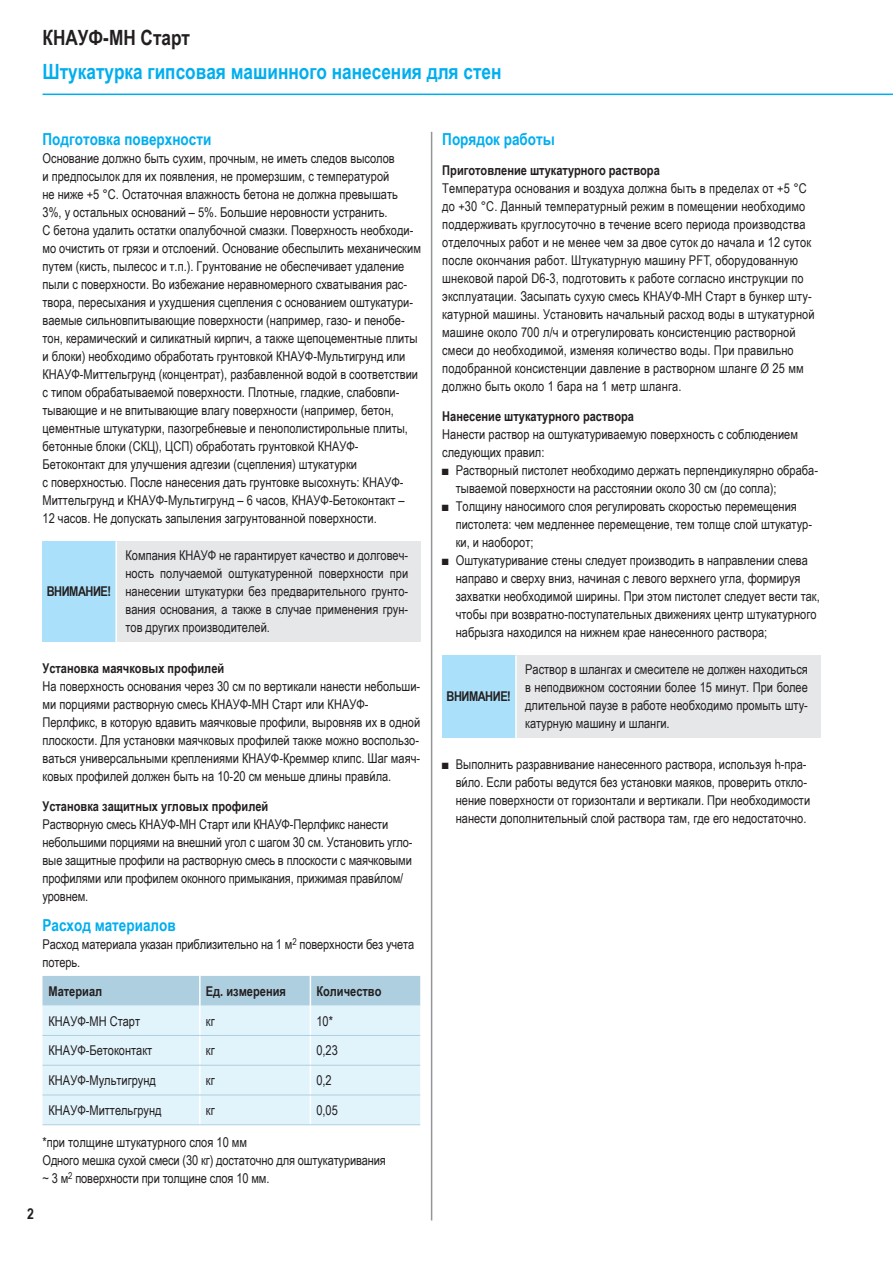
<style>
.page{position:relative;width:893px;height:1263px;background:#fff}
.page>*{position:absolute;margin:0;border:0;box-sizing:border-box;transform-origin:0 0}
.t1{font:700 21px "Arial Narrow";color:#00aeef}
.t2{font:700 21px "Arial Narrow";color:#231f20}
.t3{font:700 16.5px "Arial Narrow";color:#00aeef}
.t4{font:700 15px "Arial Narrow";color:#231f20}
.t5{font:13.5px/18px "Arial Narrow";color:#231f20}
.t6{font:700 13.5px "Arial Narrow";color:#231f20}
.t7{font:700 13.5px "Arial Narrow";letter-spacing:-.035em;color:#231f20}
.s1{font-family:"Newton Phonetic"}
</style>
<div class="page">
<hr style="left:43px;top:94px;width:850px;height:1px;background:#00aeef">
<hr style="left:431px;top:132px;width:1px;height:1088px;background:#939598">
<div style="left:43px;top:541px;width:73px;height:101px;background:#aae0f9"></div>
<div style="left:116px;top:541px;width:305px;height:101px;background:#e6e7e9"></div>
<hr style="left:115px;top:541px;width:2px;height:101px;background:#fff">
<svg style="left:43px;top:976px;width:378px;height:148px;background:#d6ecf6"></svg>
<hr style="left:420px;top:1095px;width:2px;height:30px;background:#fff">
<hr style="left:43px;top:1035px;width:157px;height:1px;background:#aecfe0">
<hr style="left:200px;top:1035px;width:110px;height:1px;background:#aecfe0">
<hr style="left:310px;top:1035px;width:110px;height:1px;background:#aecfe0">
<hr style="left:43px;top:1065px;width:157px;height:1px;background:#aecfe0">
<hr style="left:200px;top:1065px;width:110px;height:1px;background:#aecfe0">
<hr style="left:310px;top:1065px;width:110px;height:1px;background:#aecfe0">
<hr style="left:43px;top:1094px;width:157px;height:1px;background:#aecfe0">
<hr style="left:200px;top:1094px;width:110px;height:1px;background:#aecfe0">
<hr style="left:310px;top:1094px;width:110px;height:1px;background:#aecfe0">
<hr style="left:43px;top:1124px;width:157px;height:1px;background:#aecfe0">
<hr style="left:200px;top:1124px;width:110px;height:1px;background:#aecfe0">
<hr style="left:310px;top:1124px;width:110px;height:1px;background:#aecfe0">
<div style="left:442px;top:655px;width:74px;height:83px;background:#aae0f9"></div>
<div style="left:516px;top:655px;width:305px;height:83px;background:#e6e7e9"></div>
<hr style="left:515px;top:655px;width:2px;height:83px;background:#fff">
<h1 class="t2" style="left:43px;top:22px;width:149px">КНАУФ-МН Старт</h1>
<h1 class="t1" style="left:43px;top:56px;width:460px">Штукатурка гипсовая машинного нанесения для стен</h1>
<p class="t3" style="left:43px;top:127px;width:170px">Подготовка поверхности</p>
<p class="t5" style="left:43px;top:149px;width:380px">Основание должно быть сухим, прочным, не иметь следов высолов<br>и предпосылок для их появления, не промерзшим, с температурой<br>не ниже +5 °С. Остаточная влажность бетона не должна превышать<br>3%, у остальных оснований – 5%. Большие неровности устранить.<br>С бетона удалить остатки опалубочной смазки. Поверхность необходи&shy;мо очистить от грязи и отслоений. Основание обеспылить механическим путем (кисть, пылесос и т.п.). Грунтование не обеспечивает удаление пыли с поверхности. Во избежание неравномерного схватывания рас&shy;твора, пересыхания и ухудшения сцепления с основанием оштукатури&shy;ваемые сильновпитывающие поверхности (например, газо- и пенобе&shy;тон, керамический и силикатный кирпич, а также щепоцементные плиты и блоки) необходимо обработать грунтовкой КНАУФ-Мультигрунд или КНАУФ-Миттельгрунд (концентрат), разбавленной водой в соответствии с типом обрабатываемой поверхности. Плотные, гладкие, слабовпи&shy;тывающие и не впитывающие влагу поверхности (например, бетон, цементные штукатурки, пазогребневые и пенополистирольные плиты, бетонные блоки (СКЦ), ЦСП) обработать грунтовкой КНАУФ-Бетоконтакт для улучшения адгезии (сцепления) штукатурки<br>с поверхностью. После нанесения дать грунтовке высохнуть: КНАУФ-Миттельгрунд и КНАУФ-Мультигрунд – 6 часов, КНАУФ-Бетоконтакт –<br>12 часов. Не допускать запыления загрунтованной поверхности.</p>
<p class="t4" style="left:27px;top:1202px;width:8px">2</p>
<p class="t5" style="left:125px;top:545px;width:284px;text-align:justify">Компания КНАУФ не гарантирует качество и долговеч&shy;ность получаемой оштукатуренной поверхности при нанесении штукатурки без предварительного грунто&shy;вания основания, а также в случае применения грун&shy;тов других производителей.</p>
<p class="t6" style="left:43px;top:658px;width:183px">Установка маячковых профилей</p>
<p class="t5" style="left:43px;top:677px;width:379px">На поверхность основания через 30 см по вертикали нанести небольши&shy;ми порциями растворную смесь КНАУФ-МН Старт или КНАУФ-Перлфикс, в которую вдавить маячковые профили, выровняв их в одной плоскости. Для установки маячковых профилей также можно воспользо&shy;ваться универсальными креплениями КНАУФ-Креммер клипс. Шаг маяч&shy;ковых профилей должен быть на 10-20 см меньше длины прави<span class="s1">´</span>ла.</p>
<p class="t6" style="left:43px;top:796px;width:227px">Установка защитных угловых профилей</p>
<p class="t5" style="left:43px;top:815px;width:372px">Растворную смесь КНАУФ-МН Старт или КНАУФ-Перлфикс нанести небольшими порциями на внешний угол с шагом 30 см. Установить угло&shy;вые защитные профили на растворную смесь в плоскости с маячковыми профилями или профилем оконного примыкания, прижимая прави<span class="s1">´</span>лом/ уровнем.</p>
<p class="t3" style="left:43px;top:913px;width:135px">Расход материалов</p>
<p class="t5" style="left:43px;top:935px;width:373px">Расход материала указан приблизительно на 1 м<sup>2</sup> поверхности без учета потерь.</p>
<p class="t6" style="left:49px;top:981px;width:55px">Материал</p>
<p class="t6" style="left:206px;top:981px;width:82px">Ед. измерения</p>
<p class="t6" style="left:316px;top:981px;width:67px">Количество</p>
<p class="t5" style="left:49px;top:1011px;width:93px">КНАУФ-МН Старт</p>
<p class="t5" style="left:206px;top:1011px;width:10px">кг</p>
<p class="t5" style="left:316px;top:1011px;width:18px">10*</p>
<p class="t5" style="left:49px;top:1041px;width:105px">КНАУФ-Бетоконтакт</p>
<p class="t5" style="left:206px;top:1041px;width:10px">кг</p>
<p class="t5" style="left:316px;top:1041px;width:23px">0,23</p>
<p class="t5" style="left:49px;top:1071px;width:109px">КНАУФ-Мультигрунд</p>
<p class="t5" style="left:206px;top:1071px;width:10px">кг</p>
<p class="t5" style="left:316px;top:1071px;width:17px">0,2</p>
<p class="t5" style="left:49px;top:1100px;width:115px">КНАУФ-Миттельгрунд</p>
<p class="t5" style="left:206px;top:1100px;width:10px">кг</p>
<p class="t5" style="left:316px;top:1100px;width:23px">0,05</p>
<p class="t5" style="left:43px;top:1133px;width:345px">*при толщине штукатурного слоя 10 мм<br>Одного мешка сухой смеси (30 кг) достаточно для оштукатуривания ~ 3 м<sup>2</sup> поверхности при толщине слоя 10 мм.</p>
<p class="t7" style="left:47px;top:581px;width:66px">ВНИМАНИЕ!</p>
<p class="t3" style="left:442px;top:127px;width:114px">Порядок работы</p>
<p class="t6" style="left:442px;top:160px;width:219px">Приготовление штукатурного раствора</p>
<p class="t5" style="left:442px;top:179px;width:374px">Температура основания и воздуха должна быть в пределах от +5 °С до +30 °С. Данный температурный режим в помещении необходимо поддерживать круглосуточно в течение всего периода производства отделочных работ и не менее чем за двое суток до начала и 12 суток после окончания работ. Штукатурную машину PFT, оборудованную шнековой парой D6-3, подготовить к работе согласно инструкции по эксплуатации. Засыпать сухую смесь КНАУФ-МН Старт в бункер шту&shy;катурной машины. Установить начальный расход воды в штукатурной машине около 700 л/ч и отрегулировать консистенцию растворной смеси до необходимой, изменяя количество воды. При правильно подобранной консистенции давление в растворном шланге Ø 25 мм должно быть около 1 бара на 1 метр шланга.</p>
<p class="t6" style="left:442px;top:406px;width:193px">Нанесение штукатурного раствора</p>
<p class="t5" style="left:442px;top:425px;width:357px">Нанести раствор на оштукатуриваемую поверхность с соблюдением следующих правил:</p>
<p class="t5" style="left:456px;top:461px;width:364px;text-indent:-14px">■ Растворный пистолет необходимо держать перпендикулярно обраба&shy;тываемой поверхности на расстоянии около 30 см (до сопла);</p>
<p class="t5" style="left:456px;top:497px;width:358px;text-indent:-14px">■ Толщину наносимого слоя регулировать скоростью перемещения пистолета: чем медленнее перемещение, тем толще слой штукатур&shy;ки, и наоборот;</p>
<p class="t5" style="left:456px;top:551px;width:366px;text-indent:-14px">■ Оштукатуривание стены следует производить в направлении слева направо и сверху вниз, начиная с левого верхнего угла, формируя захватки необходимой ширины. При этом пистолет следует вести так, чтобы при возвратно-поступательных движениях центр штукатурного набрызга находился на нижнем крае нанесенного раствора;</p>
<p class="t5" style="left:525px;top:659px;width:284px;text-align:justify">Раствор в шлангах и смесителе не должен находиться в неподвижном состоянии более 15 минут. При более длительной паузе в работе необходимо промыть шту&shy;катурную машину и шланги.</p>
<p class="t5" style="left:456px;top:755px;width:356px;text-indent:-14px">■ Выполнить разравнивание нанесенного раствора, используя h-пра&shy;ви<span class="s1">´</span>ло. Если работы ведутся без установки маяков, проверить откло&shy;нение поверхности от горизонтали и вертикали. При необходимости нанести дополнительный слой раствора там, где его недостаточно.</p>
<p class="t7" style="left:446px;top:686px;width:66px">ВНИМАНИЕ!</p>
</div>
